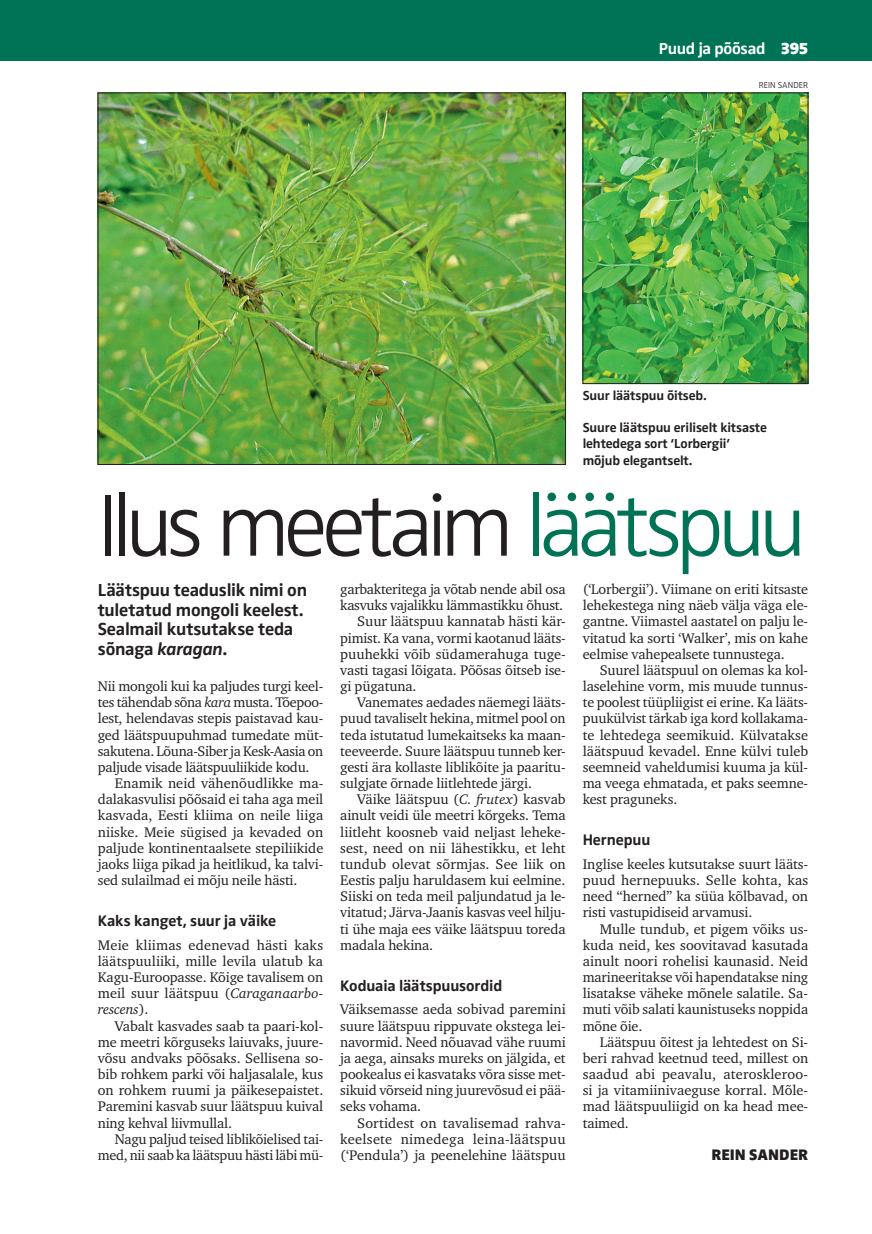
<style>
.page{position:relative;width:872px;height:1234px;background:#fff}
.page>*{position:absolute;margin:0;border:0;box-sizing:border-box;transform-origin:0 0}
.t1{font:300 90px "Zwo Pro";letter-spacing:-.075em;color:#231f20}
.t2{font:700 18px/19.5px "Zwo Pro";letter-spacing:-.015em;color:#231f20}
.t3{font:700 16.5px "Zwo Pro";letter-spacing:-.02em;color:#fff}
.t4{font:700 15.75px "Zwo Pro";letter-spacing:-.01em;color:#231f20}
.t5{font:900 15.75px "Zwo Pro";color:#231f20}
.t6{font:14.25px/16.2px "Charter ITC";letter-spacing:-.01em;color:#231f20;text-align:justify}
.t7{font:700 13.5px/16.2px "Zwo Pro";letter-spacing:-.01em;color:#231f20}
.t8{font:300 9px "Zwo Pro";color:#231f20}
.s1{font-weight:900}
.s2{color:#007255}
.s3{font-style:italic}
</style>
<div class="page">
<div style="left:0;top:0;width:872px;height:60px;background:#007255"></div>
<img style="left:100px;top:95px;width:464px;height:367px">
<img style="left:585px;top:95px;width:221px;height:287px">
<div style="left:583px;top:93px;width:225px;height:291px;border:1px solid #231f20"></div>
<p class="t3" style="left:659px;top:39px;width:151px">Puud ja põõsad <span class="s1">395</span></p>
<p class="t8" style="left:759px;top:80px;width:51px">REIN SANDER</p>
<p class="t7" style="left:583px;top:387px;width:125px">Suur läätspuu õitseb.</p>
<p class="t7" style="left:583px;top:420px;width:186px">Suure läätspuu eriliselt kitsaste lehtedega sort ‘Lorbergii’ mõjub elegantselt.</p>
<h1 class="t1" style="left:98px;top:474px;width:710px">Ilus meetaim <span class="s2">läätspuu</span></h1>
<p class="t2" style="left:98px;top:580px;width:211px">Läätspuu teaduslik nimi on tuletatud mongoli keelest.<br>Sealmail kutsutakse teda sõnaga <span class="s3">karagan</span>.</p>
<p class="t6" style="left:98px;top:678px;width:227px">Nii mongoli kui ka paljudes turgi keel-</p>
<p class="t6" style="left:98px;top:694px;width:227px">tes tähendab sõna <span class="s3">kara</span> musta. Tõepoo-</p>
<p class="t6" style="left:98px;top:710px;width:227px">lest, helendavas stepis paistavad kau-</p>
<p class="t6" style="left:98px;top:726px;width:227px">ged läätspuupuhmad tumedate müt-</p>
<p class="t6" style="left:98px;top:742px;width:227px">sakutena. Lõuna-Siber ja Kesk-Aasia on</p>
<p class="t6" style="left:98px;top:758px;width:213px">paljude visade läätspuuliikide kodu.</p>
<p class="t6" style="left:115px;top:774px;width:210px">Enamik neid vähenõudlikke ma-</p>
<p class="t6" style="left:98px;top:791px;width:227px">dalakasvulisi põõsaid ei taha aga meil</p>
<p class="t6" style="left:98px;top:807px;width:227px">kasvada, Eesti kliima on neile liiga</p>
<p class="t6" style="left:98px;top:823px;width:227px">niiske. Meie sügised ja kevaded on</p>
<p class="t6" style="left:98px;top:839px;width:227px">paljude kontinentaalsete stepiliikide</p>
<p class="t6" style="left:98px;top:855px;width:227px">jaoks liiga pikad ja heitlikud, ka talvi-</p>
<p class="t6" style="left:98px;top:871px;width:201px">sed sulailmad ei mõju neile hästi.</p>
<p class="t4" style="left:98px;top:911px;width:180px">Kaks kanget, suur ja väike</p>
<p class="t6" style="left:98px;top:936px;width:227px">Meie kliimas edenevad hästi kaks läätspuuliiki, mille levila ulatub ka Kagu-Euroopasse. Kõige tavalisem on meil suur läätspuu (<span class="s3">Caraganaarbo&shy;rescens</span>).</p>
<p class="t6" style="left:98px;top:1017px;width:227px;text-indent:17px">Vabalt kasvades saab ta paari-kol&shy;me meetri kõrguseks laiuvaks, juure&shy;võsu andvaks põõsaks. Sellisena so&shy;bib rohkem parki või haljasalale, kus on rohkem ruumi ja päikesepaistet.<br>Paremini kasvab suur läätspuu kuival ning kehval liivmullal.</p>
<p class="t6" style="left:98px;top:1130px;width:227px;text-align:right">Nagu paljud teised liblikõielised tai&shy;med, nii saab ka läätspuu hästi läbi mü-</p>
<p class="t6" style="left:340px;top:581px;width:227px">garbakteritega ja võtab nende abil osa</p>
<p class="t6" style="left:340px;top:597px;width:224px">kasvuks vajalikku lämmastikku õhust.</p>
<p class="t6" style="left:357px;top:613px;width:210px">Suur läätspuu kannatab hästi kär-</p>
<p class="t6" style="left:340px;top:629px;width:227px">pimist. Ka vana, vormi kaotanud lääts-</p>
<p class="t6" style="left:340px;top:645px;width:227px">puuhekki võib südamerahuga tuge-</p>
<p class="t6" style="left:340px;top:661px;width:227px">vasti tagasi lõigata. Põõsas õitseb ise-</p>
<p class="t6" style="left:340px;top:678px;width:78px">gi pügatuna.</p>
<p class="t6" style="left:357px;top:694px;width:210px">Vanemates aedades näemegi lääts-</p>
<p class="t6" style="left:340px;top:710px;width:227px">puud tavaliselt hekina, mitmel pool on</p>
<p class="t6" style="left:340px;top:726px;width:227px">teda istutatud lumekaitseks ka maan-</p>
<p class="t6" style="left:340px;top:742px;width:227px">teeveerde. Suure läätspuu tunneb ker-</p>
<p class="t6" style="left:340px;top:758px;width:227px">gesti ära kollaste liblikõite ja paaritu-</p>
<p class="t6" style="left:340px;top:774px;width:193px">sulgjate õrnade liitlehtede järgi.</p>
<p class="t6" style="left:357px;top:791px;width:210px">Väike läätspuu (<span class="s3">C. frutex</span>) kasvab</p>
<p class="t6" style="left:340px;top:807px;width:227px">ainult veidi üle meetri kõrgeks. Tema</p>
<p class="t6" style="left:340px;top:823px;width:227px">liitleht koosneb vaid neljast leheke-</p>
<p class="t6" style="left:340px;top:839px;width:227px">sest, need on nii lähestikku, et leht</p>
<p class="t6" style="left:340px;top:855px;width:227px">tundub olevat sõrmjas. See liik on</p>
<p class="t6" style="left:340px;top:871px;width:227px">Eestis palju haruldasem kui eelmine.</p>
<p class="t6" style="left:340px;top:888px;width:227px">Siiski on teda meil paljundatud ja le-</p>
<p class="t6" style="left:340px;top:904px;width:227px">vitatud; Järva-Jaanis kasvas veel hilju-</p>
<p class="t6" style="left:340px;top:920px;width:227px">ti ühe maja ees väike läätspuu toreda</p>
<p class="t6" style="left:340px;top:936px;width:94px">madala hekina.</p>
<p class="t4" style="left:340px;top:976px;width:164px">Koduaia läätspuusordid</p>
<p class="t6" style="left:340px;top:1001px;width:227px">Väiksemasse aeda sobivad paremini suure läätspuu rippuvate okstega lei&shy;navormid. Need nõuavad vähe ruumi ja aega, ainsaks mureks on jälgida, et pookealus ei kasvataks võra sisse met&shy;sikuid võrseid ning juurevõsud ei pää&shy;seks vohama.</p>
<p class="t6" style="left:340px;top:1114px;width:227px;text-indent:17px">Sortidest on tavalisemad rahva&shy;keelsete nimedega leina-läätspuu (‘Pendula’) ja peenelehine läätspuu</p>
<p class="t6" style="left:583px;top:581px;width:227px">(‘Lorbergii’). Viimane on eriti kitsaste lehekestega ning näeb välja väga ele&shy;gantne. Viimastel aastatel on palju le&shy;vitatud ka sorti ‘Walker’, mis on kahe eelmise vahepealsete tunnustega.</p>
<p class="t6" style="left:583px;top:661px;width:227px;text-indent:17px">Suurel läätspuul on olemas ka kol&shy;laselehine vorm, mis muude tunnus&shy;te poolest tüüpliigist ei erine. Ka lääts&shy;puukülvist tärkab iga kord kollakama&shy;te lehtedega seemikuid. Külvatakse läätspuud kevadel. Enne külvi tuleb seemneid vaheldumisi kuuma ja kül&shy;ma veega ehmatada, et paks seemne&shy;kest praguneks.</p>
<p class="t4" style="left:583px;top:830px;width:69px">Hernepuu</p>
<p class="t6" style="left:583px;top:855px;width:227px">Inglise keeles kutsutakse suurt lääts&shy;puud hernepuuks. Selle kohta, kas need “herned” ka süüa kõlbavad, on risti vastupidiseid arvamusi.</p>
<p class="t6" style="left:583px;top:920px;width:227px;text-indent:17px">Mulle tundub, et pigem võiks us&shy;kuda neid, kes soovitavad kasutada ainult noori rohelisi kaunasid. Neid marineeritakse või hapendatakse ning lisatakse väheke mõnele salatile. Sa&shy;muti võib salati kaunistuseks noppida mõne õie.</p>
<p class="t6" style="left:583px;top:1033px;width:227px;text-indent:17px">Läätspuu õitest ja lehtedest on Si&shy;beri rahvad keetnud teed, millest on saadud abi peavalu, ateroskleroo&shy;si ja vitamiinivaeguse korral. Mõle&shy;mad läätspuuliigid on ka head mee&shy;taimed.</p>
<p class="t5" style="left:711px;top:1144px;width:98px">REIN SANDER</p>
</div>
